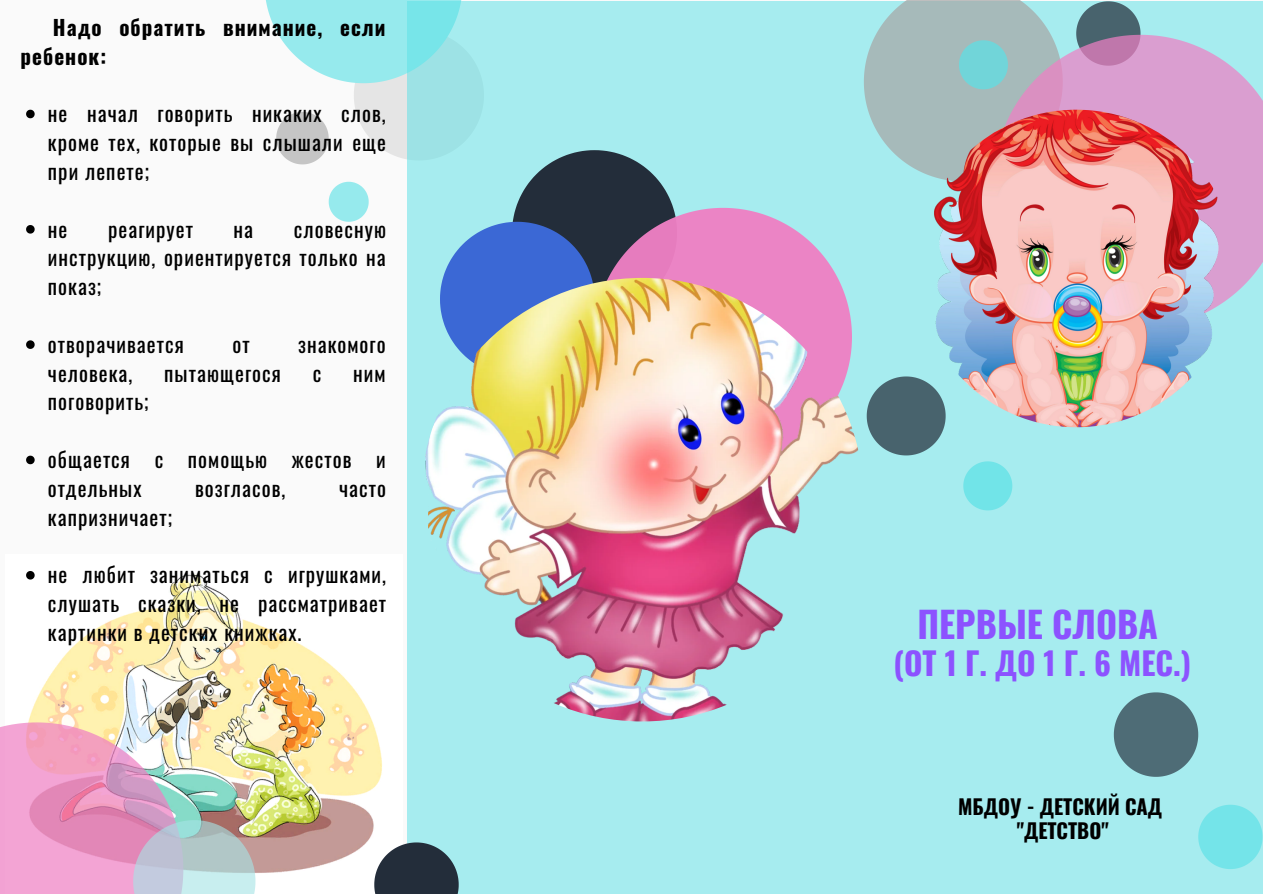
<style>
.page{position:relative;width:1263px;height:894px;background:#fff}
.page>*{position:absolute;margin:0;border:0;box-sizing:border-box;transform-origin:0 0}
.t1{font:700 36px "Oswald";color:#8c52ff}
.t2{font:700 31.5px "Oswald";color:#8c52ff}
.t3{font:21px/28.8px "Oswald";letter-spacing:.05em;color:#000;text-align:justify}
.t4{font:700 21px/28.8px "Oswald";letter-spacing:.05em;color:#000}
.t5{font:700 20.55px/24.3px "Oswald";color:#000;text-align:center}
</style>
<div class="page">
<div style="left:0;top:0;width:1263px;height:893px;background:#fafafa"></div>
<div style="left:407px;top:1px;width:856px;height:892px;background:#a6ecef"></div>
<svg style="left:895px;top:376px;width:51px;height:79px"></svg>
<svg style="left:963px;top:461px;width:49px;height:49px"></svg>
<svg style="left:864px;top:0;width:82px;height:180px"></svg>
<svg style="left:677px;top:165px;width:218px;height:289px"></svg>
<svg style="left:266px;top:0;width:411px;height:360px"></svg>
<img style="left:421px;top:278px;width:443px;height:443px;border-radius:50%">
<svg style="left:946px;top:0;width:317px;height:295px"></svg>
<img style="left:917px;top:110px;width:318px;height:317px;border-radius:50%">
<img style="left:28px;top:574px;width:354px;height:312px">
<svg style="left:374px;top:842px;width:85px;height:51px"></svg>
<svg style="left:0;top:673px;width:232px;height:220px;background:#e3bac5"></svg>
<svg style="left:133px;top:819px;width:122px;height:74px;background:#bcc2cb"></svg>
<svg style="left:1114px;top:692px;width:84px;height:84px"></svg>
<svg style="left:1198px;top:804px;width:64px;height:64px"></svg>
<svg style="left:26px;top:110px;width:9px;height:8px"></svg>
<svg style="left:26px;top:225px;width:9px;height:8px"></svg>
<svg style="left:26px;top:340px;width:9px;height:9px"></svg>
<svg style="left:26px;top:455px;width:9px;height:9px"></svg>
<svg style="left:26px;top:571px;width:9px;height:8px"></svg>
<p class="t4" style="left:21px;top:12px;width:366px;text-indent:32px">Надо обратить внимание, если ребенок:</p>
<p class="t3" style="left:48px;top:98px;width:340px">не начал говорить никаких слов, кроме тех, которые вы слышали еще при лепете;</p>
<p class="t3" style="left:48px;top:213px;width:21px">не</p>
<p class="t3" style="left:108px;top:213px;width:86px">реагирует</p>
<p class="t3" style="left:234px;top:213px;width:21px">на</p>
<p class="t3" style="left:48px;top:213px;width:340px;text-indent:246px">словесную инструкцию, ориентируется только на показ;</p>
<p class="t3" style="left:48px;top:329px;width:137px">отворачивается</p>
<p class="t3" style="left:232px;top:329px;width:19px">от</p>
<p class="t3" style="left:298px;top:329px;width:89px">знакомого</p>
<p class="t3" style="left:48px;top:357px;width:86px">человека,</p>
<p class="t3" style="left:164px;top:357px;width:118px">пытающегося</p>
<p class="t3" style="left:313px;top:357px;width:10px">с</p>
<p class="t3" style="left:353px;top:357px;width:34px">ним</p>
<p class="t3" style="left:48px;top:386px;width:102px">поговорить;</p>
<p class="t3" style="left:48px;top:444px;width:339px">общается с помощью жестов и отдельных</p>
<p class="t3" style="left:195px;top:473px;width:92px">возгласов,</p>
<p class="t3" style="left:339px;top:473px;width:49px">часто</p>
<p class="t3" style="left:48px;top:501px;width:126px">капризничает;</p>
<p class="t3" style="left:48px;top:559px;width:340px">не любит заниматься с игрушками, слушать сказки, не рассматривает картинки в детских книжках.</p>
<h1 class="t1" style="left:917px;top:595px;width:242px">ПЕРВЫЕ СЛОВА</h1>
<h2 class="t2" style="left:893px;top:638px;width:299px">(ОТ 1 Г. ДО 1 Г. 6 МЕС.)</h2>
<p class="t5" style="left:958px;top:793px;width:206px">МБДОУ - ДЕТСКИЙ САД "ДЕТСТВО"</p>
</div>
